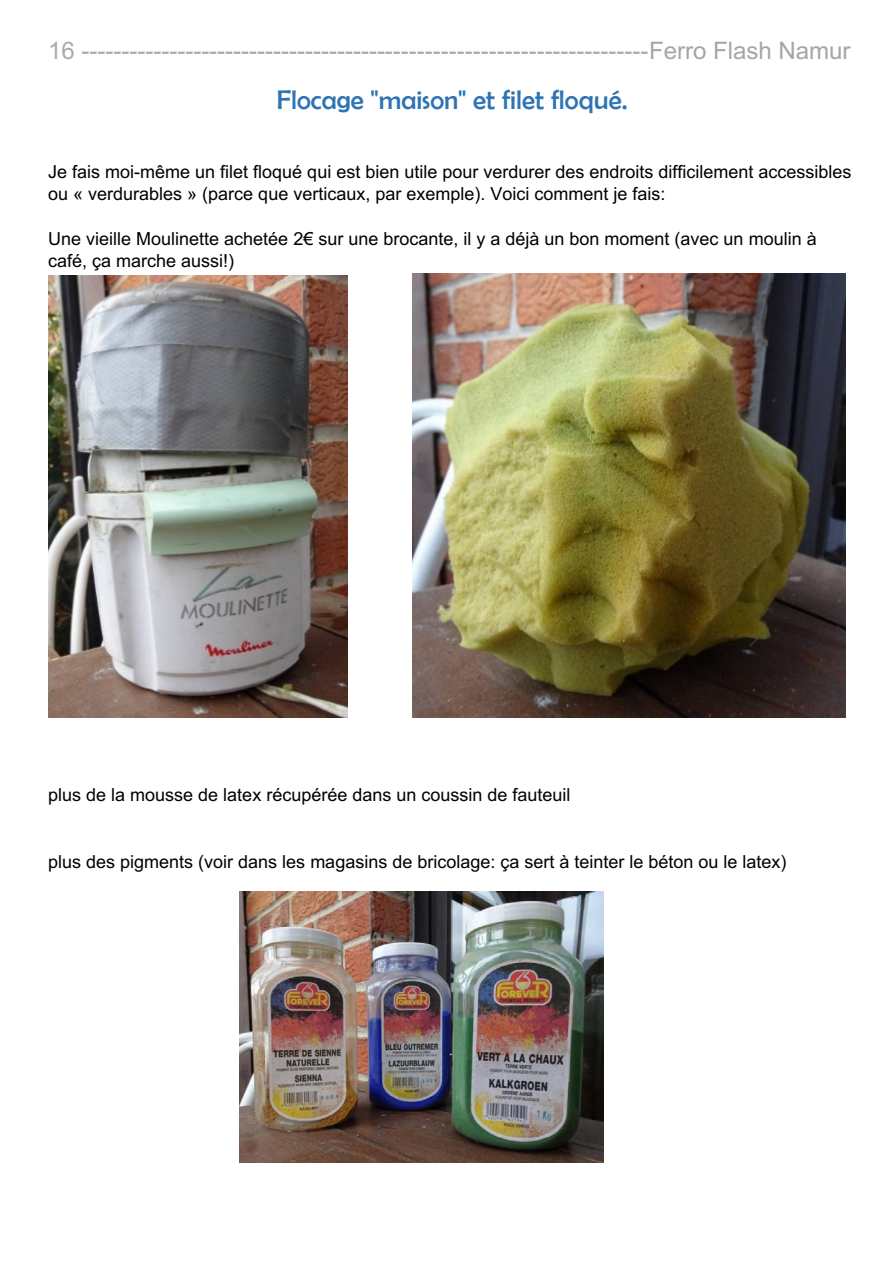
<style>
.page{position:relative;width:893px;height:1263px;background:#fff}
.page>*{position:absolute;margin:0;border:0;box-sizing:border-box;transform-origin:0 0}
.t1{font:27px "Berlin Sans FB";color:#2e74b5}
.t2{font:24.15px "Arial";color:#a6a6a6}
.t3{font:18px/22.4px "Arial";color:#000}
.s1{color:#aeaaaa}
</style>
<div class="page">
<img style="left:412px;top:273px;width:433px;height:444px">
<img style="left:49px;top:275px;width:299px;height:442px">
<img style="left:240px;top:891px;width:364px;height:272px">
<p class="t2" style="left:48px;top:34px;width:804px"><span class="s1">16</span> -----------------------------------------------------------------------Ferro Flash Namur</p>
<p class="t1" style="left:277px;top:85px;width:352px">Flocage "maison" et filet floqué.</p>
<p class="t3" style="left:48px;top:160px;width:805px">Je fais moi-même un filet floqué qui est bien utile pour verdurer des endroits difficilement accessibles ou « verdurables » (parce que verticaux, par exemple). Voici comment je fais:</p>
<p class="t3" style="left:48px;top:227px;width:770px">Une vieille Moulinette achetée 2€ sur une brocante, il y a déjà un bon moment (avec un moulin à café, ça marche aussi!)</p>
<p class="t3" style="left:48px;top:783px;width:524px">plus de la mousse de latex récupérée dans un coussin de fauteuil</p>
<p class="t3" style="left:48px;top:850px;width:740px">plus des pigments (voir dans les magasins de bricolage: ça sert à teinter le béton ou le latex)</p>
</div>
